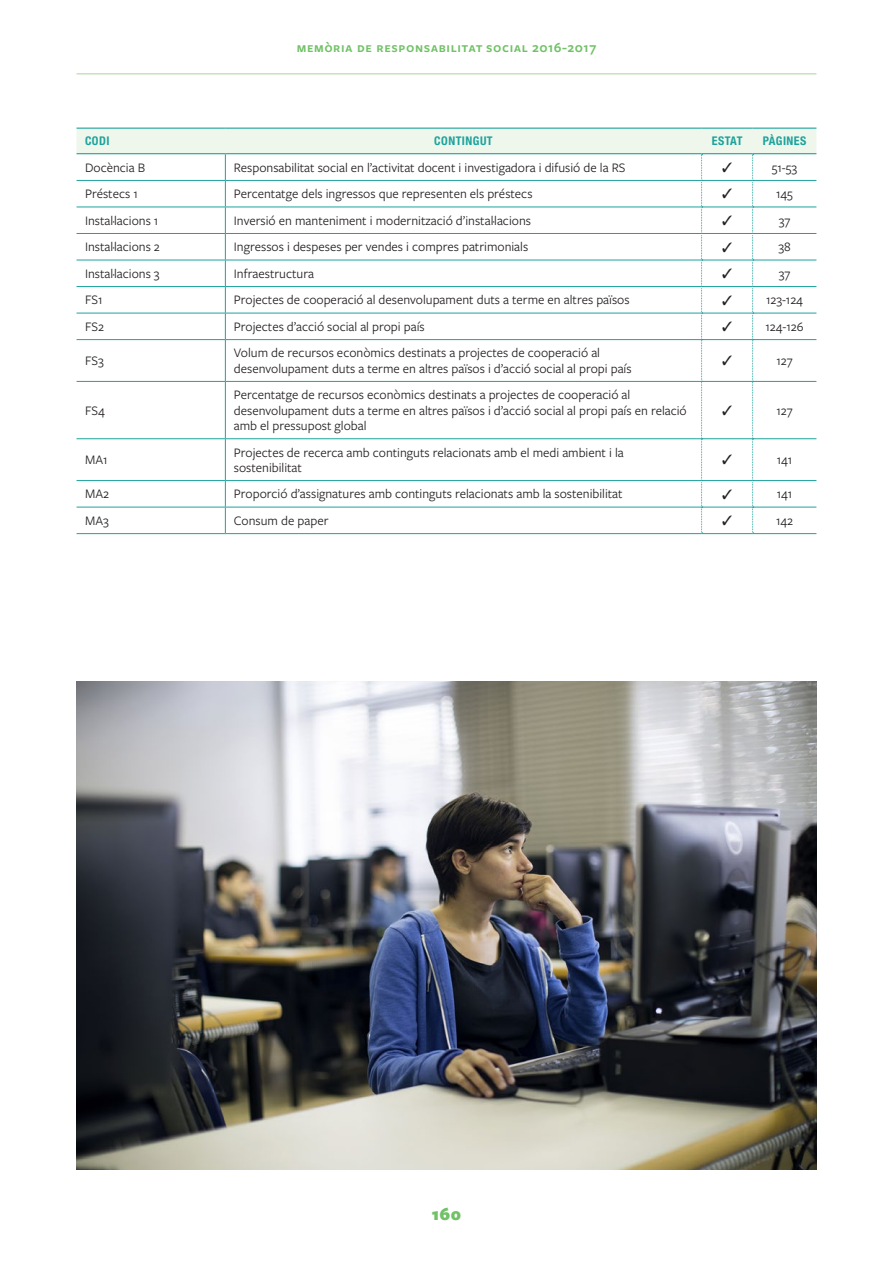
<style>
.page{position:relative;width:893px;height:1263px;background:#fff}
.page>*{position:absolute;margin:0;border:0;box-sizing:border-box;transform-origin:0 0}
.t1{font:900 18px "Freight Sans Pro";color:#71c167}
.t2{font:600 14.25px "Freight Sans Pro";letter-spacing:.04em;color:#71c167}
.t3{font:13.5px/15.5px "Freight Sans Pro";color:#231f20}
.t4{font:700 condensed 12px "Helvetica Neue LT Std";letter-spacing:.04em;color:#1da39c}
</style>
<div class="page">
<hr style="left:77px;top:73px;width:739px;height:2px;background:#c6e2bd">
<hr style="left:77px;top:533px;width:148px;height:1px;background:#1da39c">
<hr style="left:225px;top:533px;width:477px;height:1px;background:#1da39c">
<hr style="left:702px;top:533px;width:51px;height:1px;background:#1da39c">
<hr style="left:753px;top:533px;width:63px;height:1px;background:#1da39c">
<img style="left:77px;top:681px;width:739px;height:488px">
<svg style="left:77px;top:128px;width:739px;height:405px"></svg>
<p class="t2" style="left:297px;top:38px;width:301px">memòria de responsabilitat social 2016-2017</p>
<p class="t4" style="left:85px;top:134px;width:26px">CODI</p>
<p class="t4" style="left:434px;top:134px;width:60px">CONTINGUT</p>
<p class="t4" style="left:712px;top:134px;width:32px">ESTAT</p>
<p class="t4" style="left:763px;top:134px;width:45px">PÀGINES</p>
<p class="t3" style="left:85px;top:159px;width:62px">Docència B</p>
<p class="t3" style="left:234px;top:159px;width:393px">Responsabilitat social en l’activitat docent i investigadora i difusió de la RS</p>
<p class="t3" style="left:772px;top:159px;width:27px">51-53</p>
<p class="t3" style="left:85px;top:186px;width:54px">Préstecs 1</p>
<p class="t3" style="left:234px;top:186px;width:300px">Percentatge dels ingressos que representen els préstecs</p>
<p class="t3" style="left:776px;top:186px;width:18px">145</p>
<p class="t3" style="left:85px;top:212px;width:75px">Instal·lacions 1</p>
<p class="t3" style="left:234px;top:212px;width:299px">Inversió en manteniment i modernització d’instal·lacions</p>
<p class="t3" style="left:779px;top:212px;width:13px">37</p>
<p class="t3" style="left:85px;top:239px;width:76px">Instal·lacions 2</p>
<p class="t3" style="left:234px;top:239px;width:296px">Ingressos i despeses per vendes i compres patrimonials</p>
<p class="t3" style="left:778px;top:239px;width:14px">38</p>
<p class="t3" style="left:85px;top:265px;width:76px">Instal·lacions 3</p>
<p class="t3" style="left:234px;top:265px;width:82px">Infraestructura</p>
<p class="t3" style="left:779px;top:265px;width:13px">37</p>
<p class="t3" style="left:85px;top:292px;width:19px">FS1</p>
<p class="t3" style="left:234px;top:292px;width:397px">Projectes de cooperació al desenvolupament duts a terme en altres països</p>
<p class="t3" style="left:766px;top:292px;width:38px">123-124</p>
<p class="t3" style="left:85px;top:318px;width:21px">FS2</p>
<p class="t3" style="left:234px;top:318px;width:192px">Projectes d’acció social al propi país</p>
<p class="t3" style="left:765px;top:318px;width:40px">124-126</p>
<p class="t3" style="left:85px;top:352px;width:20px">FS3</p>
<p class="t3" style="left:234px;top:345px;width:399px">Volum de recursos econòmics destinats a projectes de cooperació al desenvolupament duts a terme en altres països i d’acció social al propi país</p>
<p class="t3" style="left:776px;top:352px;width:18px">127</p>
<p class="t3" style="left:85px;top:402px;width:21px">FS4</p>
<p class="t3" style="left:234px;top:386px;width:454px">Percentatge de recursos econòmics destinats a projectes de cooperació al desenvolupament duts a terme en altres països i d’acció social al propi país en relació amb el pressupost global</p>
<p class="t3" style="left:776px;top:402px;width:18px">127</p>
<p class="t3" style="left:85px;top:452px;width:24px">MA1</p>
<p class="t3" style="left:234px;top:444px;width:391px">Projectes de recerca amb continguts relacionats amb el medi ambient i la sostenibilitat</p>
<p class="t3" style="left:777px;top:452px;width:17px">141</p>
<p class="t3" style="left:85px;top:486px;width:25px">MA2</p>
<p class="t3" style="left:234px;top:486px;width:390px">Proporció d’assignatures amb continguts relacionats amb la sostenibilitat</p>
<p class="t3" style="left:777px;top:486px;width:17px">141</p>
<p class="t3" style="left:85px;top:512px;width:25px">MA3</p>
<p class="t3" style="left:234px;top:512px;width:96px">Consum de paper</p>
<p class="t3" style="left:776px;top:512px;width:19px">142</p>
<h1 class="t1" style="left:432px;top:1201px;width:31px">160</h1>
</div>
